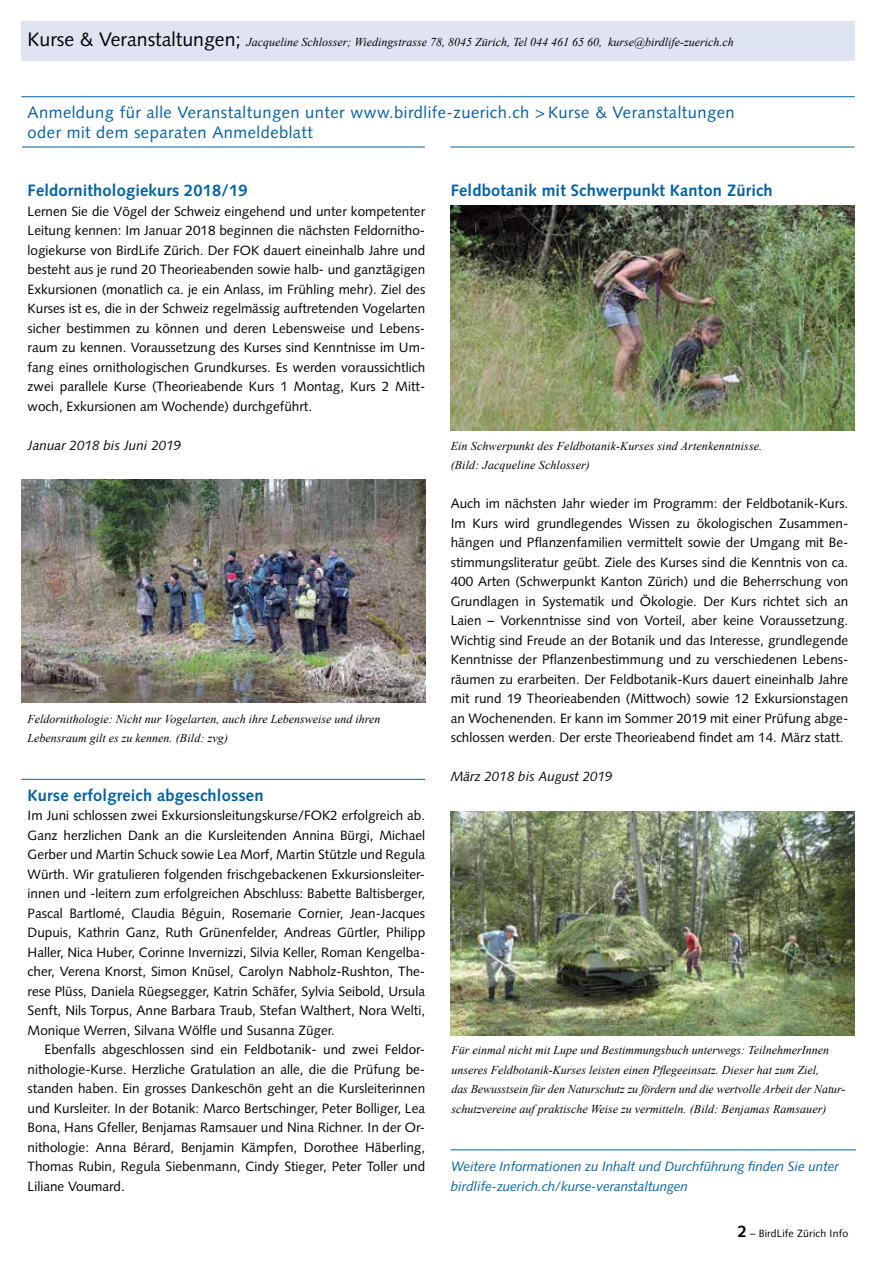
<style>
.page{position:relative;width:893px;height:1263px;background:#fff}
.page>*{position:absolute;margin:0;border:0;box-sizing:border-box;transform-origin:0 0}
.t1{font:16.5px/19.5px "Syntax";letter-spacing:.03em;color:#0060a9}
.t2{font:700 16.5px "Syntax";letter-spacing:.01em;color:#0060a9}
.t3{font:13.5px/19.5px "Syntax";color:#000;text-align:justify}
.t4{font:italic 13.5px/19.5px "Syntax";letter-spacing:-.01em;color:#0060a9}
.t5{font:italic 13.5px "Syntax";color:#000}
.t6{font:italic 12px/19.5px "Times New Roman";color:#000}
.t7{font:10.5px "Syntax";letter-spacing:.02em;color:#000}
.s1{font-family:"Syntax";font-style:normal;font-size:19.5px}
.s2{font-weight:700;font-size:16.5px}
</style>
<div class="page">
<div style="left:21px;top:21px;width:834px;height:39px;background:#dfe4f2"></div>
<hr style="left:21px;top:96px;width:834px;height:1px;background:#0060a9">
<hr style="left:22px;top:147px;width:403px;height:1px;background:#0060a9">
<hr style="left:450px;top:147px;width:405px;height:1px;background:#0060a9">
<hr style="left:21px;top:779px;width:404px;height:1px;background:#0060a9">
<hr style="left:451px;top:1149px;width:405px;height:1px;background:#0060a9">
<img style="left:451px;top:206px;width:404px;height:224px">
<img style="left:21px;top:480px;width:404px;height:223px">
<img style="left:451px;top:811px;width:404px;height:224px">
<p class="t6" style="left:28px;top:32px;width:708px"><span class="s1">Kurse &amp; Veranstaltungen;</span> Jacqueline Schlosser; Wiedingstrasse 78, 8045 Zürich, Tel 044 461 65 60, kurse@birdlife-zuerich.ch</p>
<p class="t1" style="left:28px;top:103px;width:709px">Anmeldung für alle Veranstaltungen unter www.birdlife-zuerich.ch &gt; Kurse &amp; Veranstaltungen oder mit dem separaten Anmeldeblatt</p>
<p class="t2" style="left:28px;top:181px;width:221px">Feldornithologiekurs 2018/19</p>
<p class="t3" style="left:28px;top:201px;width:399px">Lernen Sie die Vögel der Schweiz eingehend und unter kompetenter Leitung kennen: Im Januar 2018 beginnen die nächsten Feldornitho&shy;logiekurse von BirdLife Zürich. Der FOK dauert eineinhalb Jahre und besteht aus je rund 20 Theorieabenden sowie halb- und ganztägigen Exkursionen (monatlich ca. je ein Anlass, im Frühling mehr). Ziel des Kurses ist es, die in der Schweiz regelmässig auftretenden Vogelarten sicher bestimmen zu können und deren Lebensweise und Lebens&shy;raum zu kennen. Voraussetzung des Kurses sind Kenntnisse im Um&shy;fang eines ornithologischen Grundkurses. Es werden voraussichtlich zwei parallele Kurse (Theorieabende Kurs 1 Montag, Kurs 2 Mitt&shy;woch, Exkursionen am Wochende) durchgeführt.</p>
<p class="t5" style="left:28px;top:437px;width:155px">Januar 2018 bis Juni 2019</p>
<p class="t6" style="left:28px;top:709px;width:354px">Feldornithologie: Nicht nur Vogelarten, auch ihre Lebensweise und ihren<br>Lebensraum gilt es zu kennen. (Bild: zvg)</p>
<p class="t2" style="left:28px;top:786px;width:237px">Kurse erfolgreich abgeschlossen</p>
<p class="t3" style="left:28px;top:806px;width:399px">Im Juni schlossen zwei Exkursionsleitungskurse/FOK2 erfolgreich ab.<br>Ganz herzlichen Dank an die Kursleitenden Annina Bürgi, Michael Gerber und Martin Schuck sowie Lea Morf, Martin Stützle und Regula Würth. Wir gratulieren folgenden frischgebackenen Exkursionsleiter&shy;innen und -leitern zum erfolgreichen Abschluss: Babette Baltisberger, Pascal Bartlomé, Claudia Béguin, Rosemarie Cornier, Jean-Jacques Dupuis, Kathrin Ganz, Ruth Grünenfelder, Andreas Gürtler, Philipp Haller, Nica Huber, Corinne Invernizzi, Silvia Keller, Roman Kengelba&shy;cher, Verena Knorst, Simon Knüsel, Carolyn Nabholz-Rushton, The&shy;rese Plüss, Daniela Rüegsegger, Katrin Schäfer, Sylvia Seibold, Ursula Senft, Nils Torpus, Anne Barbara Traub, Stefan Walthert, Nora Welti, Monique Werren, Silvana Wölfle und Susanna Züger.</p>
<p class="t3" style="left:28px;top:1040px;width:399px;text-indent:17px">Ebenfalls abgeschlossen sind ein Feldbotanik- und zwei Feldor&shy;nithologie-Kurse. Herzliche Gratulation an alle, die die Prüfung be&shy;standen haben. Ein grosses Dankeschön geht an die Kursleiterinnen und Kursleiter. In der Botanik: Marco Bertschinger, Peter Bolliger, Lea Bona, Hans Gfeller, Benjamas Ramsauer und Nina Richner. In der Or&shy;nithologie: Anna Bérard, Benjamin Kämpfen, Dorothee Häberling, Thomas Rubin, Regula Siebenmann, Cindy Stieger, Peter Toller und Liliane Voumard.</p>
<p class="t2" style="left:451px;top:181px;width:324px">Feldbotanik mit Schwerpunkt Kanton Zürich</p>
<p class="t6" style="left:451px;top:436px;width:313px">Ein Schwerpunkt des Feldbotanik-Kurses sind Artenkenntnisse. (Bild: Jacqueline Schlosser)</p>
<p class="t3" style="left:451px;top:494px;width:399px">Auch im nächsten Jahr wieder im Programm: der Feldbotanik-Kurs.<br>Im Kurs wird grundlegendes Wissen zu ökologischen Zusammen&shy;hängen und Pflanzenfamilien vermittelt sowie der Umgang mit Be&shy;stimmungsliteratur geübt. Ziele des Kurses sind die Kenntnis von ca.<br>400 Arten (Schwerpunkt Kanton Zürich) und die Beherrschung von Grundlagen in Systematik und Ökologie. Der Kurs richtet sich an Laien – Vorkenntnisse sind von Vorteil, aber keine Voraussetzung.<br>Wichtig sind Freude an der Botanik und das Interesse, grundlegende Kenntnisse der Pflanzenbestimmung und zu verschiedenen Lebens&shy;räumen zu erarbeiten. Der Feldbotanik-Kurs dauert eineinhalb Jahre mit rund 19 Theorieabenden (Mittwoch) sowie 12 Exkursionstagen an Wochenenden. Er kann im Sommer 2019 mit einer Prüfung abge&shy;schlossen werden. Der erste Theorieabend findet am 14. März statt.</p>
<p class="t5" style="left:451px;top:769px;width:164px">März 2018 bis August 2019</p>
<p class="t6" style="left:451px;top:1040px;width:395px">Für einmal nicht mit Lupe und Bestimmungsbuch unterwegs: TeilnehmerInnen unseres Feldbotanik-Kurses leisten einen Pflegeeinsatz. Dieser hat zum Ziel,<br>das Bewusstsein für den Naturschutz zu fördern und die wertvolle Arbeit der Natur&shy;schutzvereine auf praktische Weise zu vermitteln. (Bild: Benjamas Ramsauer)</p>
<p class="t4" style="left:451px;top:1157px;width:390px">Weitere Informationen zu Inhalt und Durchführung finden Sie unter birdlife-zuerich.ch/kurse-veranstaltungen</p>
<p class="t7" style="left:738px;top:1227px;width:112px"><span class="s2">2</span> – BirdLife Zürich Info</p>
</div>
